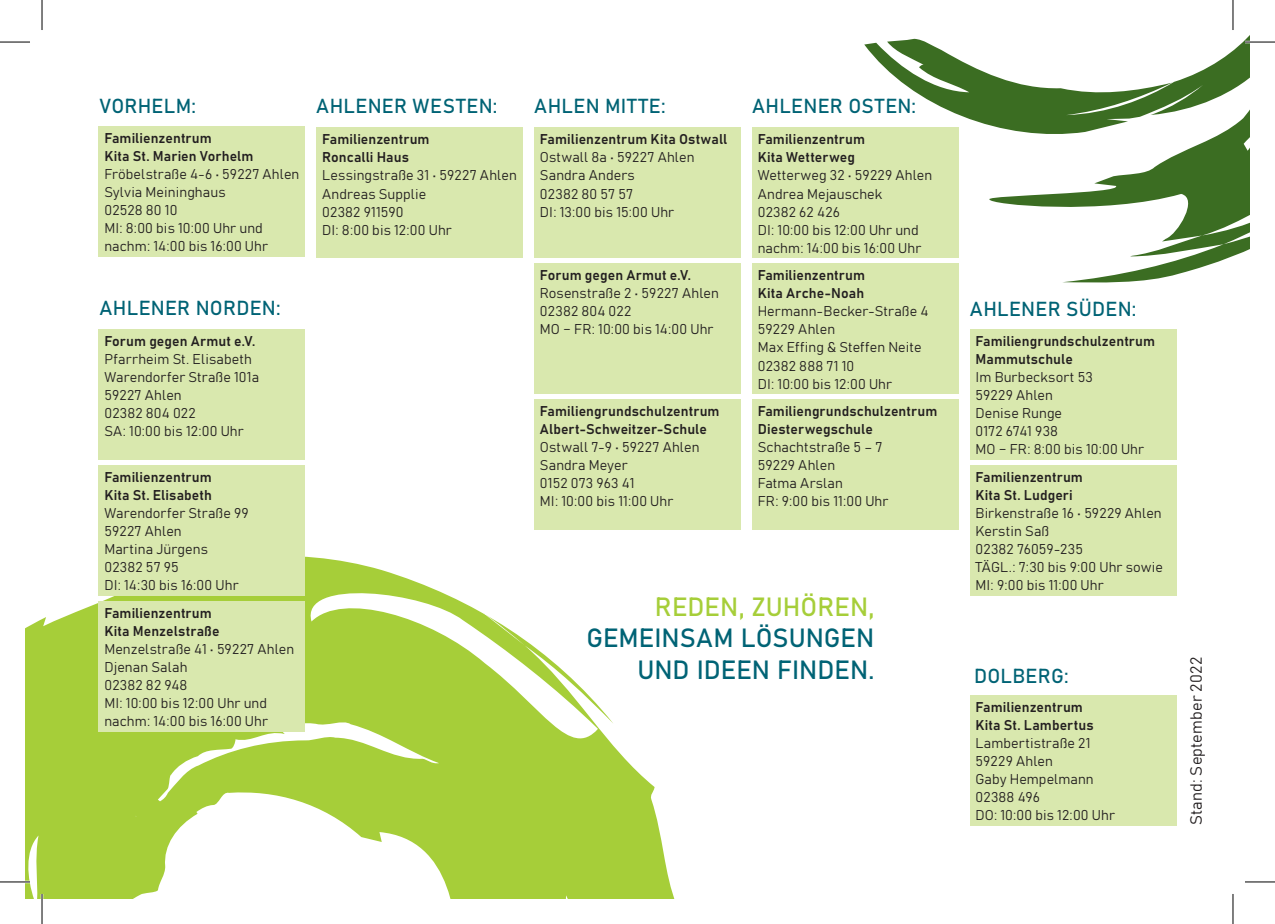
<style>
.page{position:relative;width:1275px;height:924px;background:#fff}
.page>*{position:absolute;margin:0;border:0;box-sizing:border-box;transform-origin:0 0}
.t1{font:26px/31.2px "Bahnschrift";color:#006375;text-align:right}
.t2{font:26px "Bahnschrift";color:#a6ce39}
.t3{font:20px "Bahnschrift";letter-spacing:.015em;color:#006375}
.t4{font:16px "Bahnschrift";letter-spacing:.01em;color:#231f20}
.t5{font:14px/18px "Bahnschrift";letter-spacing:.01em;color:#231f20}
</style>
<div class="page">
<svg style="left:800px;top:35px;width:450px;height:249px"></svg>
<svg style="left:25px;top:544px;width:649px;height:354px;fill:#a6ce39"></svg>
<div style="left:99px;top:126px;width:206px;height:130px;background:#d9e8ae"></div>
<div style="left:969px;top:694px;width:207px;height:131px;background:#d9e8ae"></div>
<div style="left:99px;top:329px;width:206px;height:130px;background:#d9e8ae"></div>
<div style="left:969px;top:329px;width:207px;height:130px;background:#d9e8ae"></div>
<div style="left:316px;top:128px;width:207px;height:130px;background:#d9e8ae"></div>
<div style="left:534px;top:128px;width:206px;height:130px;background:#d9e8ae"></div>
<div style="left:752px;top:128px;width:206px;height:130px;background:#d9e8ae"></div>
<div style="left:534px;top:399px;width:206px;height:131px;background:#d9e8ae"></div>
<div style="left:752px;top:399px;width:206px;height:131px;background:#d9e8ae"></div>
<div style="left:99px;top:464px;width:206px;height:131px;background:#d9e8ae"></div>
<div style="left:969px;top:464px;width:207px;height:131px;background:#d9e8ae"></div>
<div style="left:534px;top:263px;width:206px;height:131px;background:#d9e8ae"></div>
<div style="left:752px;top:263px;width:206px;height:131px;background:#d9e8ae"></div>
<div style="left:99px;top:600px;width:206px;height:131px;background:#d9e8ae"></div>
<hr style="left:1245px;top:41px;width:30px;height:2px;background:#fff">
<hr style="left:0;top:880px;width:30px;height:2px;background:#fff">
<hr style="left:41px;top:893px;width:2px;height:30px;background:#fff">
<hr style="left:0;top:42px;width:30px;height:1px;background:#000">
<hr style="left:1245px;top:42px;width:30px;height:1px;background:#000">
<hr style="left:0;top:881px;width:30px;height:1px;background:#000">
<hr style="left:1245px;top:881px;width:30px;height:1px;background:#000">
<hr style="left:42px;top:0;width:1px;height:30px;background:#000">
<hr style="left:42px;top:893px;width:1px;height:30px;background:#000">
<hr style="left:1232px;top:0;width:1px;height:30px;background:#000">
<hr style="left:1232px;top:893px;width:1px;height:30px;background:#000">
<h2 class="t3" style="left:99px;top:91px;width:98px">VORHELM:</h2>
<h2 class="t3" style="left:316px;top:91px;width:183px">AHLENER WESTEN:</h2>
<h2 class="t3" style="left:534px;top:91px;width:133px">AHLEN MITTE:</h2>
<h2 class="t3" style="left:752px;top:91px;width:166px">AHLENER OSTEN:</h2>
<p class="t5" style="left:104px;top:128px;width:197px">Familienzentrum<br>Kita St. Marien Vorhelm<br>Fröbelstraße 4-6 • 59227 Ahlen<br>Sylvia Meininghaus<br>02528 80 10<br>MI: 8:00 bis 10:00 Uhr und nachm: 14:00 bis 16:00 Uhr</p>
<p class="t5" style="left:322px;top:129px;width:196px">Familienzentrum<br>Roncalli Haus<br>Lessingstraße 31 • 59227 Ahlen<br>Andreas Supplie<br>02382 911590<br>DI: 8:00 bis 12:00 Uhr</p>
<p class="t5" style="left:540px;top:129px;width:189px">Familienzentrum Kita Ostwall<br>Ostwall 8a • 59227 Ahlen<br>Sandra Anders<br>02382 80 57 57<br>DI: 13:00 bis 15:00 Uhr</p>
<p class="t5" style="left:757px;top:129px;width:176px">Familienzentrum<br>Kita Wetterweg<br>Wetterweg 32 • 59229 Ahlen<br>Andrea Mejauschek<br>02382 62 426<br>DI: 10:00 bis 12:00 Uhr und nachm: 14:00 bis 16:00 Uhr</p>
<p class="t5" style="left:540px;top:265px;width:181px">Forum gegen Armut e.V.<br>Rosenstraße 2 • 59227 Ahlen<br>02382 804 022<br>MO – FR: 10:00 bis 14:00 Uhr</p>
<p class="t5" style="left:757px;top:265px;width:172px">Familienzentrum<br>Kita Arche-Noah<br>Hermann-Becker-Straße 4<br>59229 Ahlen<br>Max Effing &amp; Steffen Neite<br>02382 888 71 10<br>DI: 10:00 bis 12:00 Uhr</p>
<h2 class="t3" style="left:969px;top:293px;width:168px">AHLENER SÜDEN:</h2>
<h2 class="t3" style="left:99px;top:292px;width:183px">AHLENER NORDEN:</h2>
<p class="t5" style="left:104px;top:330px;width:156px">Forum gegen Armut e.V.<br>Pfarrheim St. Elisabeth<br>Warendorfer Straße 101a<br>59227 Ahlen<br>02382 804 022<br>SA: 10:00 bis 12:00 Uhr</p>
<p class="t5" style="left:975px;top:330px;width:181px">Familiengrundschulzentrum<br>Mammutschule<br>Im Burbecksort 53<br>59229 Ahlen<br>Denise Runge<br>0172 6741 938<br>MO – FR: 8:00 bis 10:00 Uhr</p>
<p class="t5" style="left:540px;top:401px;width:181px">Familiengrundschulzentrum<br>Albert-Schweitzer-Schule<br>Ostwall 7-9 • 59227 Ahlen<br>Sandra Meyer<br>0152 073 963 41<br>MI: 10:00 bis 11:00 Uhr</p>
<p class="t5" style="left:757px;top:401px;width:181px">Familiengrundschulzentrum<br>Diesterwegschule<br>Schachtstraße 5 – 7<br>59229 Ahlen<br>Fatma Arslan<br>FR: 9:00 bis 11:00 Uhr</p>
<p class="t5" style="left:104px;top:466px;width:146px">Familienzentrum<br>Kita St. Elisabeth<br>Warendorfer Straße 99<br>59227 Ahlen<br>Martina Jürgens<br>02382 57 95<br>DI: 14:30 bis 16:00 Uhr</p>
<p class="t5" style="left:975px;top:466px;width:189px">Familienzentrum<br>Kita St. Ludgeri<br>Birkenstraße 16 • 59229 Ahlen<br>Kerstin Saß<br>02382 76059-235<br>TÄGL.: 7:30 bis 9:00 Uhr sowie<br>MI: 9:00 bis 11:00 Uhr</p>
<p class="t5" style="left:104px;top:602px;width:191px">Familienzentrum<br>Kita Menzelstraße<br>Menzelstraße 41 • 59227 Ahlen<br>Djenan Salah<br>02382 82 948<br>MI: 10:00 bis 12:00 Uhr und nachm: 14:00 bis 16:00 Uhr</p>
<h1 class="t2" style="left:655px;top:587px;width:221px">REDEN, ZUHÖREN,</h1>
<h1 class="t1" style="left:586px;top:620px;width:289px">GEMEINSAM LÖSUNGEN<br>UND IDEEN FINDEN.</h1>
<h2 class="t3" style="left:974px;top:660px;width:96px">DOLBERG:</h2>
<p class="t5" style="left:975px;top:696px;width:141px">Familienzentrum<br>Kita St. Lambertus<br>Lambertistraße 21<br>59229 Ahlen<br>Gaby Hempelmann<br>02388 496<br>DO: 10:00 bis 12:00 Uhr</p>
<p class="t4" style="left:1184px;top:824px;width:170px;rotate:-90deg">Stand: September 2022</p>
</div>
